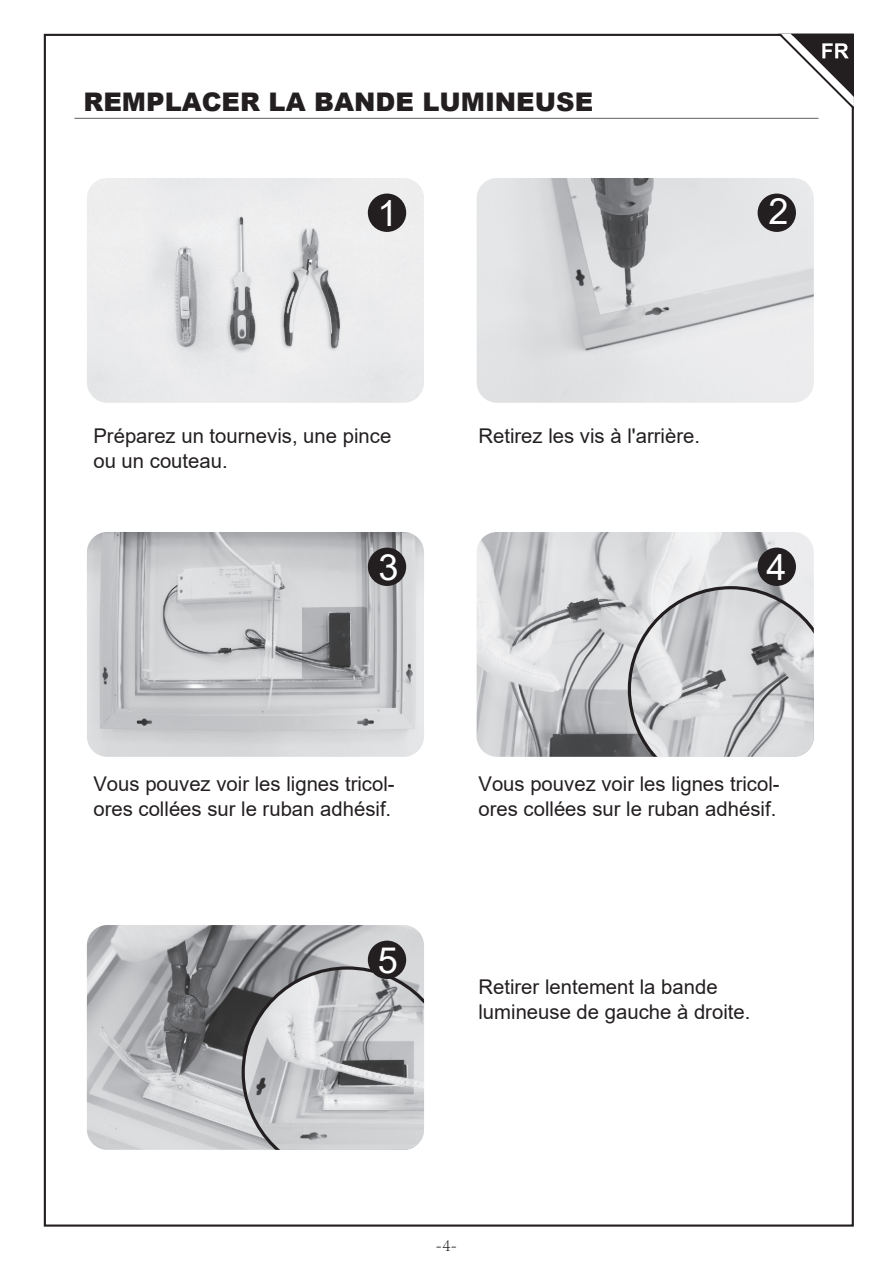
<style>
.page{position:relative;width:893px;height:1263px;background:#fff}
.page>*{position:absolute;margin:0;border:0;box-sizing:border-box;transform-origin:0 0}
.t1{font:36.15px "Arial";color:#fff}
.t2{font:900 25.65px "Arial";color:#231f20}
.t3{font:20.25px/24.3px "Arial";color:#231f20}
.t4{font:300 18px "Adobe Song Std";color:#231f20}
</style>
<div class="page">
<hr style="left:74px;top:118px;width:745px;height:1px;background:#615e61">
<img style="left:87px;top:178px;width:337px;height:225px">
<div style="left:368px;top:194px;width:38px;height:38px;background:#231f20;border-radius:50%"></div>
<img style="left:477px;top:178px;width:337px;height:225px">
<div style="left:758px;top:194px;width:38px;height:38px;background:#231f20;border-radius:50%"></div>
<img style="left:87px;top:532px;width:337px;height:225px">
<div style="left:368px;top:548px;width:38px;height:38px;background:#231f20;border-radius:50%"></div>
<img style="left:477px;top:532px;width:337px;height:225px">
<svg style="left:628px;top:586px;width:186px;height:171px;background:#c6c6c9"></svg>
<div style="left:758px;top:548px;width:38px;height:38px;background:#231f20;border-radius:50%"></div>
<img style="left:87px;top:925px;width:337px;height:225px">
<svg style="left:242px;top:966px;width:182px;height:184px;background:#b9b9bc"></svg>
<div style="left:368px;top:941px;width:38px;height:38px;background:#231f20;border-radius:50%"></div>
<svg style="left:777px;top:33px;width:77px;height:79px"></svg>
<p class="t2" style="left:84px;top:83px;width:511px">REMPLACER LA BANDE LUMINEUSE</p>
<h1 class="t1" style="left:377px;top:188px;width:22px">1</h1>
<h1 class="t1" style="left:769px;top:186px;width:22px">2</h1>
<p class="t3" style="left:93px;top:424px;width:299px">Préparez un tournevis, une pince ou un couteau.</p>
<p class="t3" style="left:478px;top:424px;width:223px">Retirez les vis à l'arrière.</p>
<h1 class="t1" style="left:378px;top:542px;width:22px">3</h1>
<h1 class="t1" style="left:766px;top:542px;width:22px">4</h1>
<p class="t3" style="left:93px;top:772px;width:303px">Vous pouvez voir les lignes tricol&shy;ores collées sur le ruban adhésif.</p>
<p class="t3" style="left:478px;top:772px;width:303px">Vous pouvez voir les lignes tricol&shy;ores collées sur le ruban adhésif.</p>
<h1 class="t1" style="left:378px;top:935px;width:22px">5</h1>
<p class="t3" style="left:478px;top:975px;width:273px">Retirer lentement la bande lumineuse de gauche à droite.</p>
<p class="t4" style="left:436px;top:1235px;width:23px">-4-</p>
</div>
